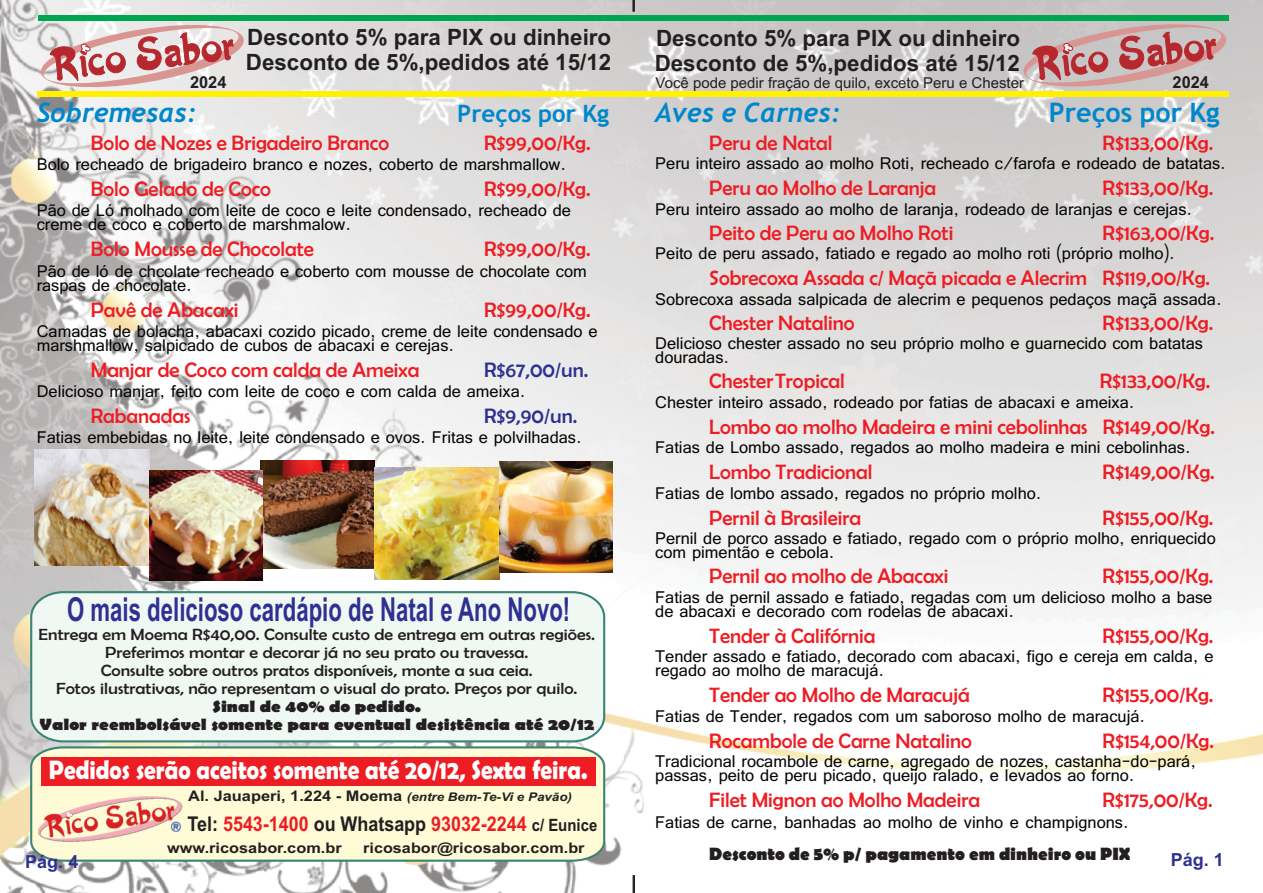
<style>
.page{position:relative;width:1263px;height:893px;background:#fff}
.page>*{position:absolute;margin:0;border:0;box-sizing:border-box;transform-origin:0 0}
.t1{font:700 33px "Arial";color:#2e3092;scale:.67 1}
.t2{font:italic 700 27px "Trebuchet";color:#0087cb}
.t3{font:700 27px "Trebuchet MS";color:#0087cb}
.t4{font:700 26.85px "Berlin Sans FB Demi";color:#fff;scale:.87 1}
.t5{font:700 24px "Trebuchet MS";color:#0087cb}
.t6{font:700 22.5px/25.2px "Arial";color:#231f20}
.t7{font:21px "Tunga";color:#040504}
.t8{font:21px "Berlin Sans FB";color:#ee1d23}
.t9{font:21px "Berlin Sans FB";color:#2e3092}
.t10{font:21px "Berlin Sans FB";color:#2e3091}
.t11{font:700 20.4px "Arial";color:#ee1d23;scale:.88 1}
.t12{font:700 18px "Berlin Sans FB";color:#231f20}
.t13{font:700 18px "Arial";color:#2e3092}
.t14{font:700 16.5px/18.5px "Berlin Sans FB";color:#231f20;text-align:center;scale:1.1 1}
.t15{font:700 16.5px "Arial";color:#231f20}
.t16{font:16.35px/17.9px "Berlin Sans FB";color:#231f20;text-align:center;scale:1.1 1}
.t17{font:15px "Arial";color:#231f20}
.t18{font:700 14.55px "Arial";color:#231f20;scale:1.12 1}
.t19{font:700 14.55px "Arial";color:#231f20;scale:1.11 1}
.s1{font-style:italic;font-size:12px}
.s2{color:#231f20}
.s3{font-size:16.95px;color:#231f20}
</style>
<div class="page">
<img style="left:0;top:0;width:1263px;height:893px">
<div style="left:38px;top:16px;width:1191px;height:5px;background:#00a54f"></div>
<div style="left:37px;top:91px;width:1192px;height:6px;background:#fff101"></div>
<svg style="left:33px;top:21px;width:217px;height:71px"></svg>
<div style="left:29px;top:590px;width:577px;height:153px;background:#f0f8f3"></div>
<svg style="left:633px;top:875px;width:2px;height:18px"></svg>
<svg style="left:1015px;top:20px;width:217px;height:71px;background:#c5a6a5"></svg>
<img style="left:35px;top:450px;width:115px;height:115px">
<img style="left:261px;top:460px;width:114px;height:108px">
<img style="left:150px;top:470px;width:112px;height:110px">
<img style="left:375px;top:468px;width:124px;height:112px">
<img style="left:499px;top:462px;width:114px;height:110px">
<svg style="left:29px;top:745px;width:577px;height:118px;background:#f1f2d0"></svg>
<div style="left:41px;top:757px;width:555px;height:29px;background:#ee1d23"></div>
<img style="left:39px;top:797px;width:144px;height:44px">
<p class="t15" style="left:190px;top:71px;width:38px">2024</p>
<p class="t6" style="left:246px;top:25px;width:367px">Desconto 5% para PIX ou dinheiro<br>Desconto de 5%,pedidos até 15/12</p>
<p class="t2" style="left:37px;top:95px;width:161px">Sobremesas:</p>
<p class="t5" style="left:457px;top:99px;width:154px">Preços por Kg</p>
<p class="t8" style="left:91px;top:131px;width:300px">Bolo de Nozes e Brigadeiro Branco</p>
<p class="t8" style="left:484px;top:131px;width:108px">R$99,00/Kg.</p>
<p class="t7" style="left:37px;top:151px;width:531px">Bolo recheado de brigadeiro branco e nozes, coberto de marshmallow.</p>
<p class="t8" style="left:91px;top:177px;width:182px">Bolo Gelado de Coco</p>
<p class="t8" style="left:484px;top:177px;width:108px">R$99,00/Kg.</p>
<p class="t7" style="left:37px;top:197px;width:536px">Pão de Ló molhado com leite de coco e leite condensado, recheado de</p>
<p class="t7" style="left:37px;top:211px;width:316px">creme de coco e coberto de marshmalow.</p>
<p class="t8" style="left:91px;top:238px;width:225px">Bolo Mousse de Chocolate</p>
<p class="t8" style="left:484px;top:238px;width:108px">R$99,00/Kg.</p>
<p class="t7" style="left:37px;top:257px;width:552px">Pão de ló de chcolate recheado e coberto com mousse de chocolate com</p>
<p class="t7" style="left:37px;top:271px;width:157px">raspas de chocolate.</p>
<p class="t8" style="left:91px;top:298px;width:149px">Pavê de Abacaxi</p>
<p class="t8" style="left:484px;top:298px;width:108px">R$99,00/Kg.</p>
<p class="t7" style="left:37px;top:317px;width:562px">Camadas de bolacha, abacaxi cozido picado, creme de leite condensado e</p>
<p class="t7" style="left:37px;top:331px;width:419px">marshmallow, salpicado de cubos de abacaxi e cerejas.</p>
<p class="t8" style="left:91px;top:358px;width:330px">Manjar de Coco com calda de Ameixa</p>
<p class="t9" style="left:484px;top:358px;width:106px">R$67,00/un.</p>
<p class="t7" style="left:37px;top:378px;width:490px">Delicioso manjar, feito com leite de coco e com calda de ameixa.</p>
<p class="t8" style="left:91px;top:404px;width:101px">Rabanadas</p>
<p class="t10" style="left:484px;top:404px;width:95px">R$9,90/un.</p>
<p class="t7" style="left:37px;top:424px;width:546px">Fatias embebidas no leite, leite condensado e ovos. Fritas e polvilhadas.</p>
<h1 class="t1" style="left:67px;top:586px;width:752px">O mais delicioso cardápio de Natal e Ano Novo!</h1>
<p class="t16" style="left:39px;top:626px;width:507px">Entrega em Moema R$40,00. Consulte custo de entrega em outras regiões.<br>Preferimos montar e decorar já no seu prato ou travessa.<br>Consulte sobre outros pratos disponíveis, monte a sua ceia.<br>Fotos ilustrativas, não representam o visual do prato. Preços por quilo.</p>
<p class="t14" style="left:40px;top:698px;width:505px">Sinal de 40% do pedido.<br>Valor reembolsável somente para eventual desistência até 20/12</p>
<p class="t4" style="left:49px;top:754px;width:621px">Pedidos serão aceitos somente até 20/12, Sexta feira.</p>
<p class="t13" style="left:25px;top:849px;width:55px">Pág. 4</p>
<p class="t18" style="left:188px;top:785px;width:344px">Al. Jauaperi, 1.224 - Moema <span class="s1">(entre Bem-Te-Vi e Pavão)</span></p>
<p class="t11" style="left:188px;top:809px;width:467px"><span class="s2">Tel:</span> 5543-1400 <span class="s2">ou Whatsapp</span> 93032-2244 <span class="s3">c/ Eunice</span></p>
<p class="t18" style="left:167px;top:838px;width:157px">www.ricosabor.com.br</p>
<p class="t19" style="left:363px;top:837px;width:201px">ricosabor@ricosabor.com.br</p>
<p class="t6" style="left:655px;top:26px;width:367px">Desconto 5% para PIX ou dinheiro<br>Desconto de 5%,pedidos até 15/12</p>
<p class="t17" style="left:655px;top:73px;width:370px">Você pode pedir fração de quilo, exceto Peru e Chester</p>
<p class="t15" style="left:1172px;top:70px;width:38px">2024</p>
<p class="t2" style="left:655px;top:95px;width:187px">Aves e Carnes:</p>
<p class="t3" style="left:1049px;top:95px;width:173px">Preços por Kg</p>
<p class="t8" style="left:709px;top:131px;width:125px">Peru de Natal</p>
<p class="t8" style="left:1102px;top:131px;width:112px">R$133,00/Kg.</p>
<p class="t7" style="left:655px;top:149px;width:572px">Peru inteiro assado ao molho Roti, recheado c/farofa e rodeado de batatas.</p>
<p class="t8" style="left:709px;top:176px;width:228px">Peru ao Molho de Laranja</p>
<p class="t8" style="left:1102px;top:176px;width:112px">R$133,00/Kg.</p>
<p class="t7" style="left:655px;top:195px;width:538px">Peru inteiro assado ao molho de laranja, rodeado de laranjas e cerejas.</p>
<p class="t8" style="left:709px;top:221px;width:245px">Peito de Peru ao Molho Roti</p>
<p class="t8" style="left:1102px;top:221px;width:113px">R$163,00/Kg.</p>
<p class="t7" style="left:655px;top:240px;width:521px">Peito de peru assado, fatiado e regado ao molho roti (próprio molho).</p>
<p class="t8" style="left:709px;top:266px;width:502px">Sobrecoxa Assada c/ Maçã picada e Alecrim R$119,00/Kg.</p>
<p class="t7" style="left:655px;top:285px;width:568px">Sobrecoxa assada salpicada de alecrim e pequenos pedaços maçã assada.</p>
<p class="t8" style="left:709px;top:311px;width:147px">Chester Natalino</p>
<p class="t8" style="left:1102px;top:311px;width:112px">R$133,00/Kg.</p>
<p class="t7" style="left:655px;top:330px;width:549px">Delicioso chester assado no seu próprio molho e guarnecido com batatas</p>
<p class="t7" style="left:655px;top:344px;width:75px">douradas.</p>
<p class="t8" style="left:709px;top:369px;width:137px">Chester Tropical</p>
<p class="t8" style="left:1100px;top:369px;width:112px">R$133,00/Kg.</p>
<p class="t7" style="left:655px;top:388px;width:481px">Chester inteiro assado, rodeado por fatias de abacaxi e ameixa.</p>
<p class="t8" style="left:709px;top:415px;width:507px">Lombo ao molho Madeira e mini cebolinhas R$149,00/Kg.</p>
<p class="t7" style="left:655px;top:434px;width:537px">Fatias de Lombo assado, regados ao molho madeira e mini cebolinhas.</p>
<p class="t8" style="left:709px;top:460px;width:165px">Lombo Tradicional</p>
<p class="t8" style="left:1102px;top:460px;width:114px">R$149,00/Kg.</p>
<p class="t7" style="left:655px;top:479px;width:388px">Fatias de lombo assado, regados no próprio molho.</p>
<p class="t8" style="left:709px;top:506px;width:153px">Pernil à Brasileira</p>
<p class="t8" style="left:1102px;top:506px;width:112px">R$155,00/Kg.</p>
<p class="t7" style="left:655px;top:525px;width:562px">Pernil de porco assado e fatiado, regado com o próprio molho, enriquecido</p>
<p class="t7" style="left:655px;top:539px;width:181px">com pimentão e cebola.</p>
<p class="t8" style="left:709px;top:564px;width:241px">Pernil ao molho de Abacaxi</p>
<p class="t8" style="left:1102px;top:564px;width:112px">R$155,00/Kg.</p>
<p class="t7" style="left:655px;top:583px;width:559px">Fatias de pernil assado e fatiado, regadas com um delicioso molho a base</p>
<p class="t7" style="left:655px;top:597px;width:360px">de abacaxi e decorado com rodelas de abacaxi.</p>
<p class="t8" style="left:709px;top:624px;width:168px">Tender à Califórnia</p>
<p class="t8" style="left:1102px;top:624px;width:112px">R$155,00/Kg.</p>
<p class="t7" style="left:655px;top:643px;width:560px">Tender assado e fatiado, decorado com abacaxi, figo e cereja em calda, e</p>
<p class="t7" style="left:655px;top:657px;width:230px">regado ao molho de maracujá.</p>
<p class="t8" style="left:709px;top:683px;width:262px">Tender ao Molho de Maracujá</p>
<p class="t8" style="left:1102px;top:683px;width:112px">R$155,00/Kg.</p>
<p class="t7" style="left:655px;top:702px;width:491px">Fatias de Tender, regados com um saboroso molho de maracujá.</p>
<p class="t8" style="left:709px;top:729px;width:264px">Rocambole de Carne Natalino</p>
<p class="t8" style="left:1102px;top:729px;width:113px">R$154,00/Kg.</p>
<p class="t7" style="left:655px;top:748px;width:542px">Tradicional rocambole de carne, agregado de nozes, castanha-do-pará,</p>
<p class="t7" style="left:655px;top:762px;width:481px">passas, peito de peru picado, queijo ralado, e levados ao forno.</p>
<p class="t8" style="left:709px;top:788px;width:272px">Filet Mignon ao Molho Madeira</p>
<p class="t8" style="left:1102px;top:788px;width:112px">R$175,00/Kg.</p>
<p class="t7" style="left:655px;top:808px;width:475px">Fatias de carne, banhadas ao molho de vinho e champignons.</p>
<p class="t12" style="left:709px;top:843px;width:423px">Desconto de 5% p/ pagamento em dinheiro ou PIX</p>
<p class="t13" style="left:1171px;top:847px;width:55px">Pág. 1</p>
</div>
